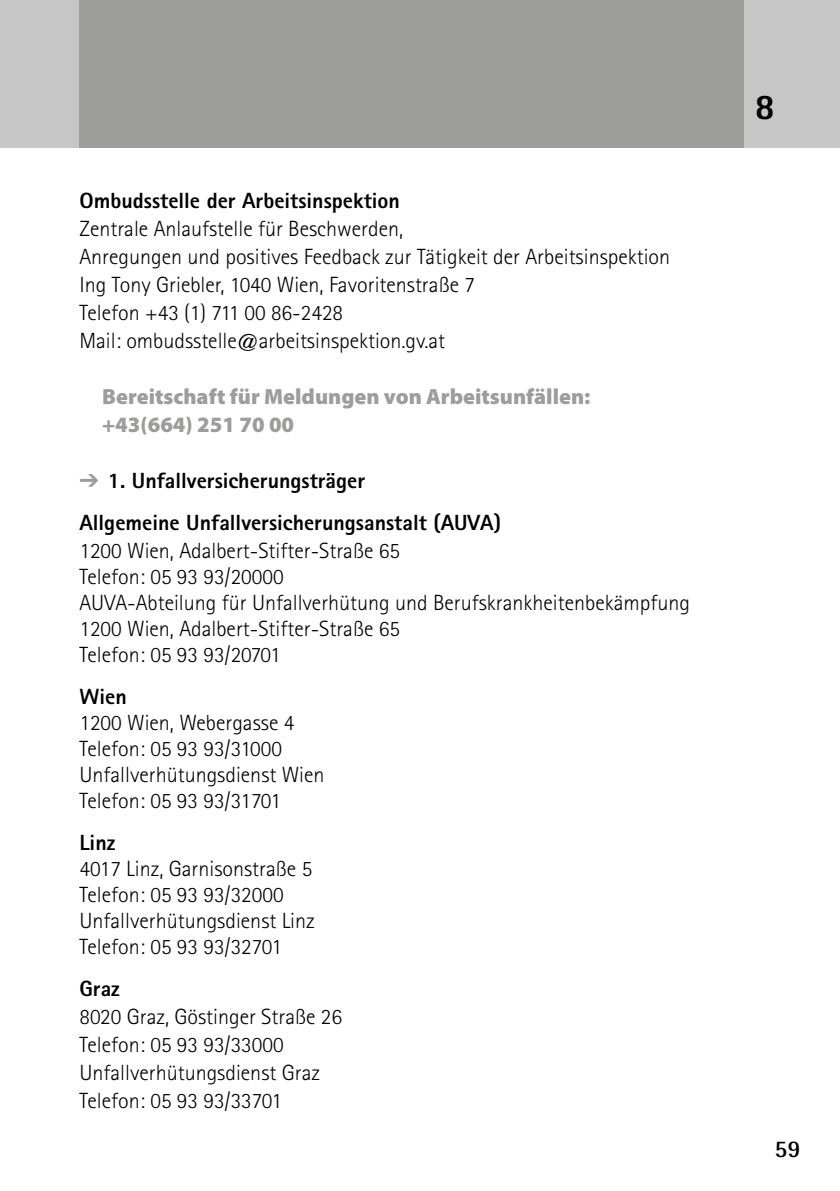
<style>
.page{position:relative;width:840px;height:1191px;background:#fff}
.page>*{position:absolute;margin:0;border:0;box-sizing:border-box;transform-origin:0 0}
.t1{font:800 36px "Rotis Sans Serif Std";color:#000}
.t2{font:700 24px "Rotis Semi Sans Std";color:#000}
.t3{font:300 22px/26px "Rotis Sans Serif Std";color:#000}
.t4{font:800 22px/42px "Rotis Sans Serif Std";color:#000}
.t5{font:900 22px/28px "Myriad Pro";color:#9d9d9c}
.s1{color:#9d9d9c}
</style>
<div class="page">
<div style="left:0;top:0;width:839px;height:147px;background:#c6c6c6"></div>
<div style="left:79px;top:0;width:664px;height:147px;background:#9d9d9c"></div>
<p class="t4" style="left:79px;top:179px;width:322px">Ombudsstelle der Arbeitsinspektion</p>
<p class="t3" style="left:79px;top:215px;width:592px;line-height:28px">Zentrale Anlaufstelle für Beschwerden,<br>Anregungen und positives Feedback zur Tätigkeit der Arbeitsinspektion Ing Tony Griebler, 1040 Wien, Favoritenstraße 7<br>Telefon +43 (1) 711 00 86-2428<br>Mail: ombudsstelle@arbeitsinspektion.gv.at</p>
<p class="t5" style="left:102px;top:382px;width:489px">Bereitschaft für Meldungen von Arbeitsunfällen: +43(664) 251 70 00</p>
<p class="t4" style="left:79px;top:459px;width:423px"><span class="s1">➔</span> 1. Unfallversicherungsträger<br>Allgemeine Unfallversicherungsanstalt (AUVA)</p>
<p class="t3" style="left:79px;top:538px;width:611px">1200 Wien, Adalbert-Stifter-Straße 65<br>Telefon: 05 93 93/20000<br>AUVA-Abteilung für Unfallverhütung und Berufskrankheitenbekämpfung 1200 Wien, Adalbert-Stifter-Straße 65<br>Telefon: 05 93 93/20701</p>
<p class="t4" style="left:79px;top:675px;width:49px">Wien</p>
<p class="t3" style="left:79px;top:710px;width:246px">1200 Wien, Webergasse 4<br>Telefon: 05 93 93/31000<br>Unfallverhütungsdienst Wien<br>Telefon: 05 93 93/31701</p>
<p class="t4" style="left:79px;top:821px;width:37px">Linz</p>
<p class="t3" style="left:79px;top:856px;width:237px">4017 Linz, Garnisonstraße 5<br>Telefon: 05 93 93/32000<br>Unfallverhütungsdienst Linz<br>Telefon: 05 93 93/32701</p>
<p class="t4" style="left:79px;top:967px;width:42px">Graz</p>
<p class="t3" style="left:79px;top:1003px;width:264px;line-height:28px">8020 Graz, Göstinger Straße 26<br>Telefon: 05 93 93/33000<br>Unfallverhütungsdienst Graz<br>Telefon: 05 93 93/33701</p>
<h1 class="t1" style="left:754px;top:84px;width:22px">8</h1>
<p class="t2" style="left:774px;top:1133px;width:27px">59</p>
</div>
